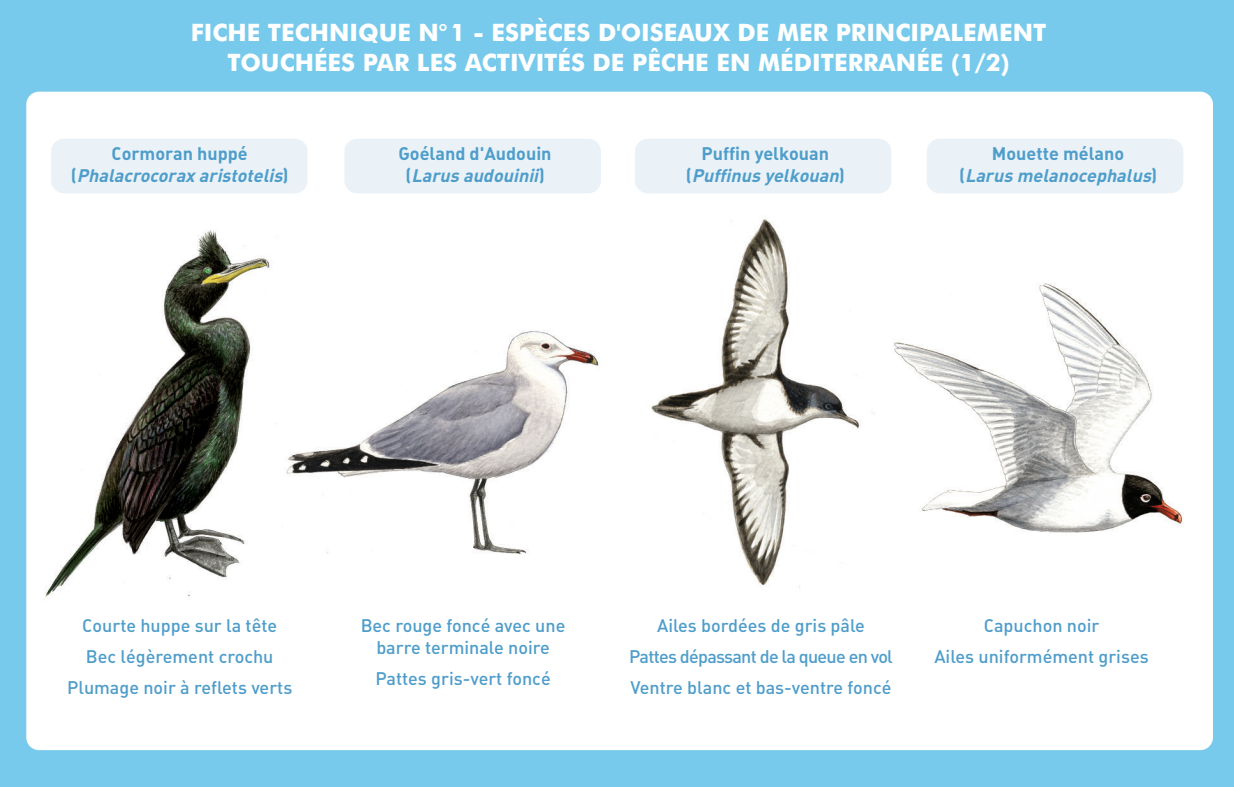
<style>
.page{position:relative;width:1234px;height:787px;background:#fff}
.page>*{position:absolute;margin:0;border:0;box-sizing:border-box;transform-origin:0 0}
.t1{font:700 24px/30px "Futura BT";color:#fff;text-align:center}
.t2{font:18px/30.6px "DIN Medium Alternate";color:#4e9dca;text-align:center}
.t3{font:italic 18px/21.6px "DIN Bold Alternate";color:#4e9dca;text-align:center}
.t4{font:18px/21.6px "DIN Bold Alternate";color:#4e9dca;text-align:center}
.s1{font-style:normal}
.s2{font-style:italic}
</style>
<div class="page">
<div style="left:0;top:0;width:1233px;height:787px;background:#77caec"></div>
<div style="left:26px;top:92px;width:1186px;height:658px;background:#fff;border-radius:13px"></div>
<img style="left:44px;top:229px;width:232px;height:370px">
<img style="left:286px;top:330px;width:315px;height:225px">
<img style="left:894px;top:283px;width:289px;height:250px">
<img style="left:651px;top:219px;width:224px;height:369px">
<div style="left:51px;top:139px;width:256px;height:54px;background:#eaf2f8;border-radius:13px"></div>
<div style="left:344px;top:139px;width:256px;height:54px;background:#eaf2f8;border-radius:13px"></div>
<div style="left:926px;top:139px;width:256px;height:54px;background:#eaf2f8;border-radius:13px"></div>
<div style="left:634px;top:139px;width:257px;height:54px;background:#eaf2f8;border-radius:13px"></div>
<h1 class="t1" style="left:191px;top:19px;width:857px">FICHE TECHNIQUE N°1 - ESPÈCES D'OISEAUX DE MER PRINCIPALEMENT<br>TOUCHÉES PAR LES ACTIVITÉS DE PÊCHE EN MÉDITERRANÉE (1/2)</h1>
<p class="t3" style="left:71px;top:143px;width:219px"><span class="s1">Cormoran huppé<br>(</span> Phalacrocorax aristotelis<span class="s1">)</span></p>
<p class="t4" style="left:398px;top:143px;width:154px">Goéland d'Audouin ( <span class="s2">Larus audouinii</span>)</p>
<p class="t3" style="left:958px;top:143px;width:199px"><span class="s1">Mouette mélano<br>(</span> Larus melanocephalus<span class="s1">)</span></p>
<p class="t4" style="left:685px;top:143px;width:160px">Puffin yelkouan<br>( <span class="s2">Puffinus yelkouan</span>)</p>
<p class="t2" style="left:67px;top:611px;width:227px">Courte huppe sur la tête<br>Bec légèrement crochu<br>Plumage noir à reflets verts</p>
<p class="t2" style="left:360px;top:615px;width:206px;line-height:21.6px">Bec rouge foncé avec une barre terminale noire</p>
<p class="t2" style="left:375px;top:663px;width:177px">Pattes gris-vert foncé</p>
<p class="t2" style="left:629px;top:611px;width:265px">Ailes bordées de gris pâle<br>Pattes dépassant de la queue en vol<br>Ventre blanc et bas-ventre foncé</p>
<p class="t2" style="left:934px;top:611px;width:216px">Capuchon noir<br>Ailes uniformément grises</p>
</div>
